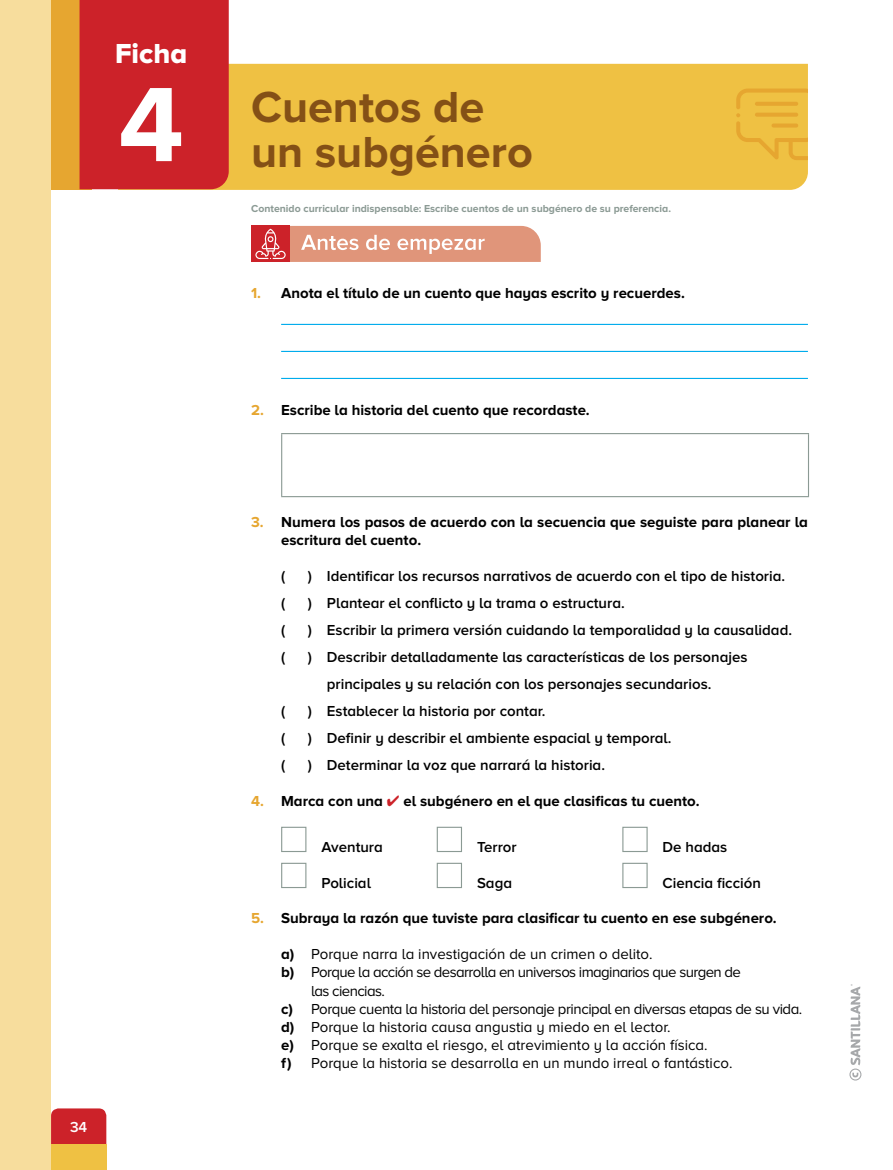
<style>
.page{position:relative;width:893px;height:1170px;background:#fff}
.page>*{position:absolute;margin:0;border:0;box-sizing:border-box;transform-origin:0 0}
.t1{font:700 109.5px "Proxima Nova A";color:#fff}
.t2{font:700 45px/45px "Proxima Nova A";color:#845016}
.t3{font:28.5px "Proxima Nova A Extrabld";color:#fff}
.t4{font:600 15px/27px "Proxima Nova A";color:#000}
.t5{font:700 15px/18px "Proxima Nova A";color:#000}
.t6{font:15px "Proxima Nova A";color:#000}
.t7{font:15px "Proxima Nova A";letter-spacing:-.04em;color:#000}
.t8{font:15px "Proxima Nova A";letter-spacing:-.03em;color:#000}
.t9{font:600 15px "Proxima Nova A";color:#fff}
.t10{font:700 10.5px "Proxima Nova A";color:#8b9a94}
.s1{color:#e6a630}
.s2{color:#cc2229}
.s3{font-weight:700}
</style>
<div class="page">
<div style="left:0;top:0;width:51px;height:1169px;background:#f7dd9d"></div>
<div style="left:118px;top:64px;width:690px;height:126px;background:#efc143"></div>
<svg style="left:736px;top:89px;width:72px;height:82px;background:#ecba3e"></svg>
<div style="left:51px;top:0;width:41px;height:189px;background:#e6a630"></div>
<div style="left:80px;top:0;width:149px;height:189px;background:#cc2229"></div>
<div style="left:51px;top:1108px;width:55px;height:36px;background:#cc2229"></div>
<div style="left:51px;top:1144px;width:55px;height:25px;background:#efc143"></div>
<hr style="left:281px;top:324px;width:527px;height:1px;background:#00acec">
<hr style="left:281px;top:351px;width:527px;height:1px;background:#00acec">
<hr style="left:281px;top:378px;width:527px;height:1px;background:#00acec">
<hr style="left:281px;top:433px;width:528px;height:1px;background:#8b9a94">
<hr style="left:281px;top:434px;width:1px;height:62px;background:#8b9a94">
<hr style="left:808px;top:434px;width:1px;height:62px;background:#8b9a94">
<hr style="left:281px;top:496px;width:528px;height:1px;background:#8b9a94">
<div style="left:281px;top:826px;width:25px;height:26px;background:#fff;border:1px solid #8b9a94"></div>
<div style="left:437px;top:826px;width:25px;height:26px;background:#fff;border:1px solid #8b9a94"></div>
<div style="left:622px;top:826px;width:26px;height:26px;background:#fff;border:1px solid #8b9a94"></div>
<div style="left:281px;top:862px;width:25px;height:26px;background:#fff;border:1px solid #8b9a94"></div>
<div style="left:437px;top:862px;width:25px;height:26px;background:#fff;border:1px solid #8b9a94"></div>
<div style="left:622px;top:862px;width:26px;height:26px;background:#fff;border:1px solid #8b9a94"></div>
<svg style="left:251px;top:226px;width:290px;height:36px;background:#e1937f"></svg>
<svg style="left:849px;top:984px;width:12px;height:96px"></svg>
<h3 class="t3" style="left:115px;top:37px;width:74px">Ficha</h3>
<h1 class="t1" style="left:118px;top:62px;width:67px">4</h1>
<p class="t9" style="left:70px;top:1118px;width:19px">34</p>
<h2 class="t2" style="left:251px;top:84px;width:283px">Cuentos de un subgénero</h2>
<p class="t10" style="left:251px;top:202px;width:421px">Contenido curricular indispensable: Escribe cuentos de un subgénero de su preferencia.</p>
<p class="t5" style="left:251px;top:284px;width:435px"><span class="s1">1.</span> Anota el título de un cuento que hayas escrito y recuerdes.</p>
<p class="t5" style="left:251px;top:401px;width:340px"><span class="s1">2.</span> Escribe la historia del cuento que recordaste.</p>
<p class="t5" style="left:281px;top:513px;width:528px;text-indent:-30px"><span class="s1">3.</span> Numera los pasos de acuerdo con la secuencia que seguiste para planear la escritura del cuento.</p>
<p class="t4" style="left:281px;top:562px;width:6px">(</p>
<p class="t4" style="left:308px;top:562px;width:479px">) Identificar los recursos narrativos de acuerdo con el tipo de historia.</p>
<p class="t4" style="left:281px;top:589px;width:6px">(</p>
<p class="t4" style="left:308px;top:589px;width:318px">) Plantear el conflicto y la trama o estructura.</p>
<p class="t4" style="left:281px;top:616px;width:6px">(</p>
<p class="t4" style="left:308px;top:616px;width:486px">) Escribir la primera versión cuidando la temporalidad y la causalidad.</p>
<p class="t4" style="left:281px;top:643px;width:6px">(</p>
<p class="t4" style="left:327px;top:643px;width:422px;text-indent:-19px">) Describir detalladamente las características de los personajes principales y su relación con los personajes secundarios.</p>
<p class="t4" style="left:281px;top:697px;width:6px">(</p>
<p class="t4" style="left:308px;top:697px;width:239px">) Establecer la historia por contar.</p>
<p class="t4" style="left:281px;top:724px;width:6px">(</p>
<p class="t4" style="left:308px;top:724px;width:365px">) Definir y describir el ambiente espacial y temporal.</p>
<p class="t4" style="left:281px;top:751px;width:6px">(</p>
<p class="t4" style="left:308px;top:751px;width:299px">) Determinar la voz que narrará la historia.</p>
<p class="t5" style="left:251px;top:792px;width:450px"><span class="s1">4.</span> Marca con una <span class="s2">✔</span> el subgénero en el que clasificas tu cuento.</p>
<p class="t4" style="left:321px;top:833px;width:63px">Aventura</p>
<p class="t4" style="left:477px;top:833px;width:41px">Terror</p>
<p class="t4" style="left:663px;top:833px;width:66px">De hadas</p>
<p class="t4" style="left:321px;top:869px;width:51px">Policial</p>
<p class="t4" style="left:477px;top:869px;width:37px">Saga</p>
<p class="t4" style="left:663px;top:869px;width:100px">Ciencia ficción</p>
<p class="t5" style="left:251px;top:909px;width:527px"><span class="s1">5.</span> Subraya la razón que tuviste para clasificar tu cuento en ese subgénero.</p>
<p class="t6" style="left:281px;top:946px;width:373px"><span class="s3">a)</span> Porque narra la investigación de un crimen o delito.</p>
<p class="t7" style="left:281px;top:964px;width:461px"><span class="s3">b)</span> Porque la acción se desarrolla en universos imaginarios que surgen de</p>
<p class="t7" style="left:311px;top:982px;width:75px">las ciencias.</p>
<p class="t8" style="left:281px;top:1000px;width:523px"><span class="s3">c)</span> Porque cuenta la historia del personaje principal en diversas etapas de su vida.</p>
<p class="t6" style="left:281px;top:1018px;width:391px"><span class="s3">d)</span> Porque la historia causa angustia y miedo en el lector.</p>
<p class="t6" style="left:281px;top:1036px;width:428px"><span class="s3">e)</span> Porque se exalta el riesgo, el atrevimiento y la acción física.</p>
<p class="t6" style="left:281px;top:1054px;width:453px"><span class="s3">f)</span> Porque la historia se desarrolla en un mundo irreal o fantástico.</p>
</div>
